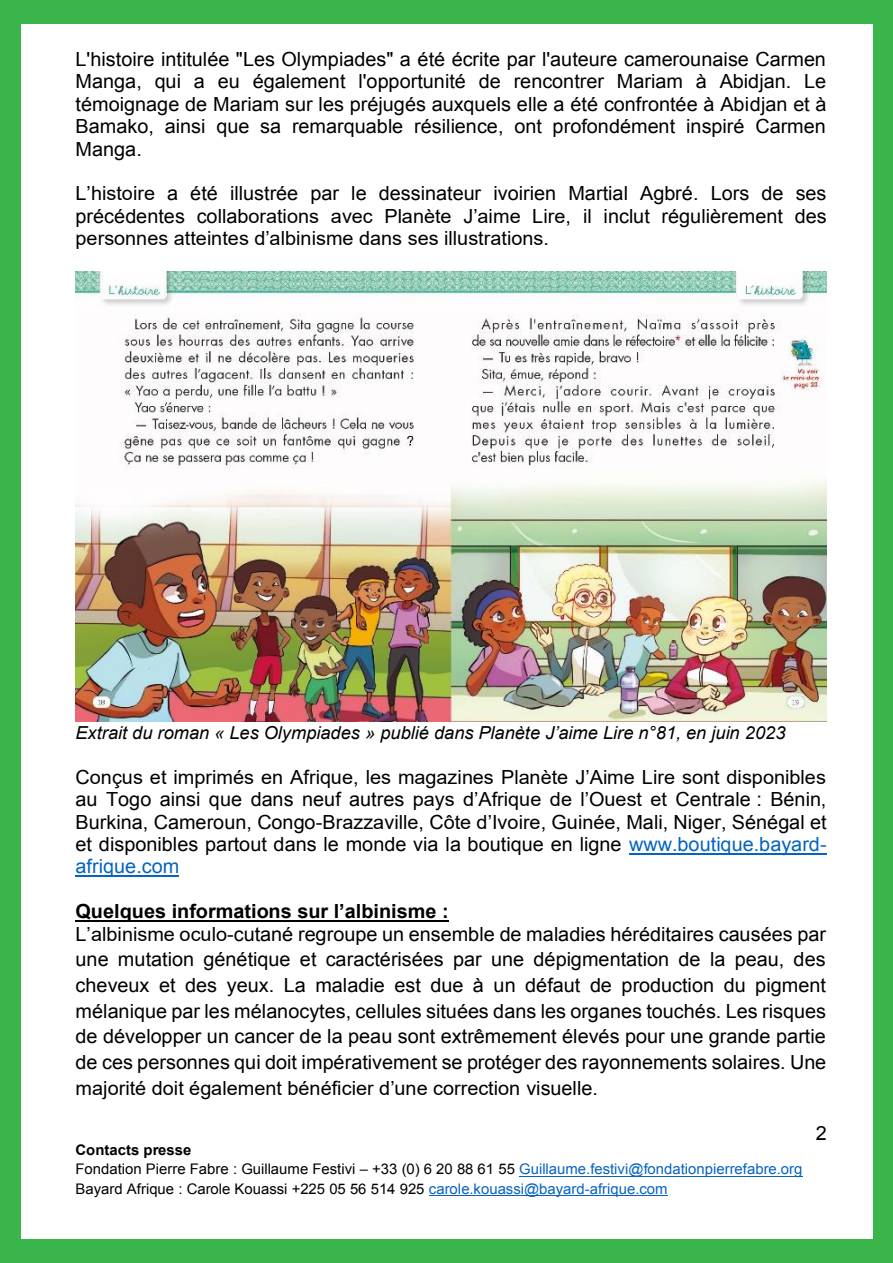
<style>
.page{position:relative;width:893px;height:1263px;background:#3ab54a}
.page>*{position:absolute;margin:0;border:0;box-sizing:border-box;transform-origin:0 0}
.t1{font:19.5px/22.4px "Arial";color:#000;text-align:justify}
.t2{font:italic 17.85px "Arial";color:#000}
.t3{font:14.55px/19.4px "Arial";letter-spacing:.005em;color:#000}
.s1{color:#0563c1}
.s2{font-weight:700}
</style>
<div class="page">
<div style="left:21px;top:24px;width:852px;height:1215px;background:#fff"></div>
<hr style="left:519px;top:1176px;width:284px;height:1px;background:#0563c1">
<hr style="left:429px;top:1195px;width:239px;height:1px;background:#0563c1">
<hr style="left:629px;top:853px;width:198px;height:1px;background:#0563c1">
<hr style="left:76px;top:875px;width:103px;height:2px;background:#0563c1">
<hr style="left:76px;top:920px;width:373px;height:2px;background:#000">
<img style="left:76px;top:272px;width:751px;height:450px">
<p class="t1" style="left:76px;top:48px;width:753px">L'histoire intitulée "Les Olympiades" a été écrite par l'auteure camerounaise Carmen Manga, qui a eu également l'opportunité de rencontrer Mariam à Abidjan. Le témoignage de Mariam sur les préjugés auxquels elle a été confrontée à Abidjan et à Bamako, ainsi que sa remarquable résilience, ont profondément inspiré Carmen Manga.</p>
<p class="t1" style="left:76px;top:182px;width:753px">L’histoire a été illustrée par le dessinateur ivoirien Martial Agbré. Lors de ses précédentes collaborations avec Planète J’aime Lire, il inclut régulièrement des personnes atteintes d’albinisme dans ses illustrations.</p>
<p class="t2" style="left:76px;top:721px;width:711px">Extrait du roman « Les Olympiades » publié dans Planète J’aime Lire n°81, en juin 2023</p>
<p class="t1" style="left:76px;top:766px;width:753px">Conçus et imprimés en Afrique, les magazines Planète J’Aime Lire sont disponibles au Togo ainsi que dans neuf autres pays d’Afrique de l’Ouest et Centrale : Bénin, Burkina, Cameroun, Congo-Brazzaville, Côte d’Ivoire, Guinée, Mali, Niger, Sénégal et et disponibles partout dans le monde via la boutique en ligne <span class="s1">www.boutique.bayard&shy;afrique.com</span></p>
<p class="t1" style="left:76px;top:900px;width:752px"><span class="s2">Quelques informations sur l’albinisme :<br></span>L’albinisme oculo-cutané regroupe un ensemble de maladies héréditaires causées par</p>
<p class="t1" style="left:76px;top:947px;width:752px;line-height:25.8px">une mutation génétique et caractérisées par une dépigmentation de la peau, des cheveux et des yeux. La maladie est due à un défaut de production du pigment mélanique par les mélanocytes, cellules situées dans les organes touchés. Les risques de développer un cancer de la peau sont extrêmement élevés pour une grande partie de ces personnes qui doit impérativement se protéger des rayonnements solaires. Une majorité doit également bénéficier d’une correction visuelle.</p>
<p class="t3" style="left:76px;top:1140px;width:728px"><span class="s2">Contacts presse<br></span>Fondation Pierre Fabre : Guillaume Festivi – +33 (0) 6 20 88 61 55 <span class="s1">Guillaume.festivi@fondationpierrefabre.org<br></span>Bayard Afrique : Carole Kouassi +225 05 56 514 925 <span class="s1">carole.kouassi@bayard-afrique.com</span></p>
<p class="t1" style="left:816px;top:1122px;width:13px">2</p>
</div>
